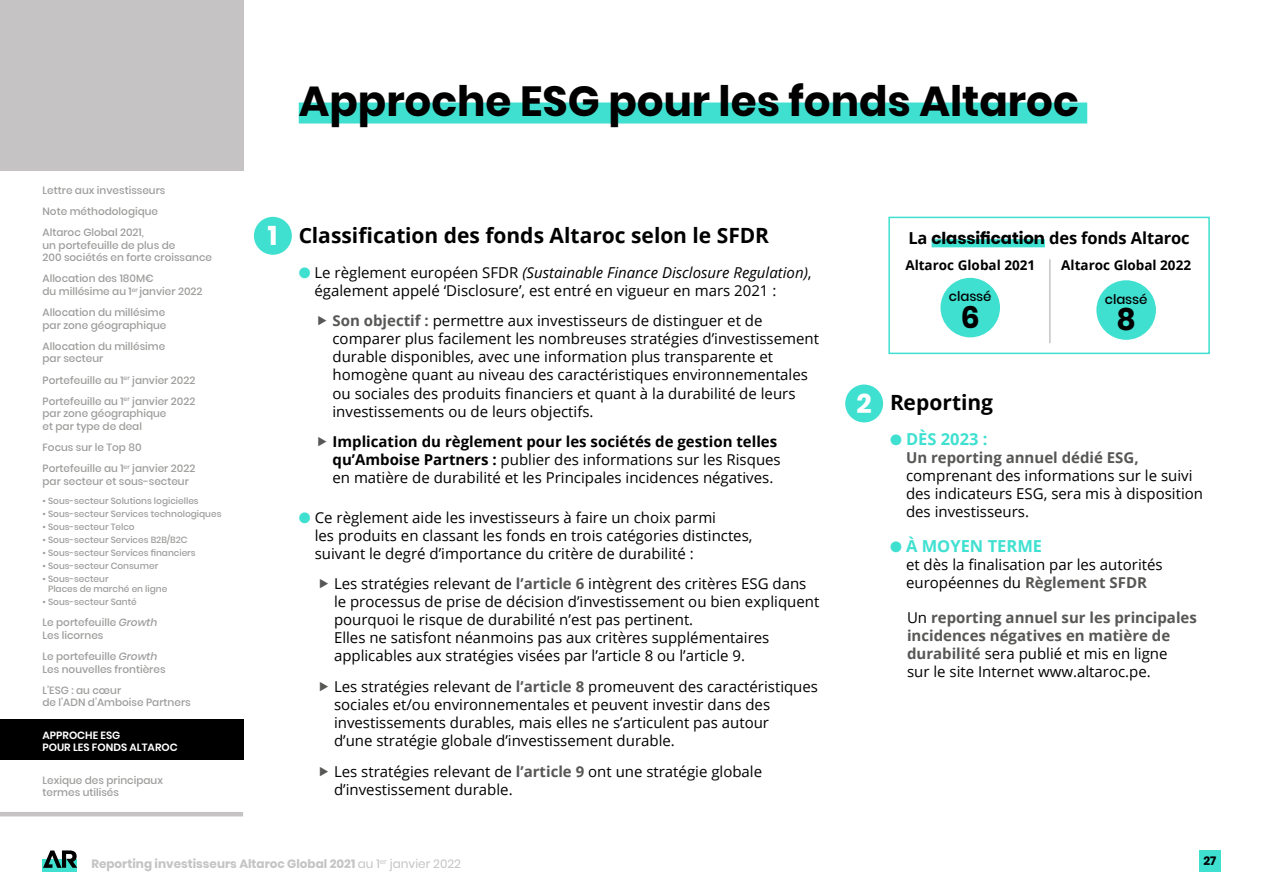
<style>
.page{position:relative;width:1263px;height:893px;background:#fff}
.page>*{position:absolute;margin:0;border:0;box-sizing:border-box;transform-origin:0 0}
.T1{font:700 42px "Poppins";color:#000}
.t1{font:700 30.15px "Poppins";color:#000}
.t2{font:700 30px "Poppins";color:#000}
.t3{font:700 27px "Poppins";color:#fff}
.t4{font:700 21px "Open Sans";color:#000}
.t5{font:700 16.5px "Open Sans";letter-spacing:-.01em;color:#000}
.t6{font:700 16.5px "Open Sans";color:#40e0d1}
.t7{font:15px/18px "Open Sans";color:#000}
.t8{font:700 15px/18px "Open Sans";color:#575756}
.t9{font:700 13.5px "Open Sans";color:#000}
.t10{font:500 13.35px "Poppins";letter-spacing:-.005em;color:#000}
.t11{font:700 12px "Poppins";color:#c5c3c4}
.t12{font:700 12px "Poppins";color:#000}
.SOMMAIRE{font:500 10.5px/12.6px "Poppins";color:#9d9d9c}
.t13{font:600 10.5px/12.6px "Poppins";color:#fff}
.SOMMAIRE_Focus{font:500 9px/10.8px "Poppins";color:#9d9d9c}
.s1{font-style:italic}
.s2{color:#40e0d1}
.s3{font-weight:700;color:#575756}
.s4{font-weight:700}
.s5{font-family:"Poppins"}
.s6{font-weight:400;color:#000}
.s7{font-weight:400}
</style>
<div class="page">
<div style="left:1199px;top:850px;width:21px;height:22px;background:#40e0d1"></div>
<div style="left:43px;top:859px;width:34px;height:13px;background:#40e0d1"></div>
<svg style="left:43px;top:850px;width:34px;height:18px"></svg>
<div style="left:0;top:0;width:243px;height:170px;background:#c5c3c4"></div>
<hr style="left:0;top:812px;width:243px;height:4px;background:#c5c3c4">
<div style="left:299px;top:103px;width:788px;height:21px;background:#40e0d1"></div>
<div style="left:931px;top:239px;width:114px;height:8px;background:#40e0d1"></div>
<div style="left:888px;top:217px;width:322px;height:137px;border:2px solid #40e0d1"></div>
<hr style="left:1049px;top:259px;width:1px;height:84px;background:#c5c3c4">
<div style="left:940px;top:278px;width:60px;height:59px;background:#40e0d1;border-radius:50%"></div>
<div style="left:1096px;top:280px;width:60px;height:60px;background:#40e0d1;border-radius:50%"></div>
<div style="left:254px;top:217px;width:38px;height:38px;background:#40e0d1;border-radius:50%"></div>
<div style="left:845px;top:384px;width:38px;height:38px;background:#40e0d1;border-radius:50%"></div>
<div style="left:0;top:719px;width:243px;height:41px;background:#000"></div>
<p class="SOMMAIRE" style="left:43px;top:184px;width:124px">Lettre aux investisseurs</p>
<p class="SOMMAIRE" style="left:43px;top:205px;width:117px">Note méthodologique</p>
<p class="SOMMAIRE" style="left:43px;top:226px;width:171px">Altaroc Global 2021,<br>un portefeuille de plus de<br>200 sociétés en forte croissance</p>
<p class="SOMMAIRE" style="left:43px;top:272px;width:161px">Allocation des 180M€<br>du millésime au 1<sup>er</sup> janvier 2022</p>
<p class="SOMMAIRE" style="left:43px;top:306px;width:125px">Allocation du millésime par zone géographique</p>
<p class="SOMMAIRE" style="left:43px;top:340px;width:124px">Allocation du millésime par secteur</p>
<p class="SOMMAIRE" style="left:43px;top:374px;width:154px">Portefeuille au 1<sup>er</sup> janvier 2022</p>
<p class="SOMMAIRE" style="left:43px;top:395px;width:154px">Portefeuille au 1<sup>er</sup> janvier 2022 par zone géographique<br>et par type de deal</p>
<p class="SOMMAIRE" style="left:43px;top:441px;width:101px">Focus sur le Top 80</p>
<p class="SOMMAIRE" style="left:43px;top:462px;width:154px">Portefeuille au 1<sup>er</sup> janvier 2022 par secteur et sous-secteur</p>
<p class="SOMMAIRE_Focus" style="left:43px;top:495px;width:158px">• Sous-secteur Solutions logicielles</p>
<p class="SOMMAIRE_Focus" style="left:43px;top:508px;width:180px">• Sous-secteur Services technologiques</p>
<p class="SOMMAIRE_Focus" style="left:43px;top:521px;width:94px">• Sous-secteur Telco</p>
<p class="SOMMAIRE_Focus" style="left:43px;top:534px;width:147px">• Sous-secteur Services B2B/B2C</p>
<p class="SOMMAIRE_Focus" style="left:43px;top:547px;width:155px">• Sous-secteur Services financiers</p>
<p class="SOMMAIRE_Focus" style="left:43px;top:560px;width:117px">• Sous-secteur Consumer</p>
<p class="SOMMAIRE_Focus" style="left:48px;top:573px;width:121px;text-indent:-6px">• Sous-secteur<br>Places de marché en ligne</p>
<p class="SOMMAIRE_Focus" style="left:43px;top:597px;width:96px">• Sous-secteur Santé</p>
<p class="SOMMAIRE" style="left:43px;top:616px;width:116px">Le portefeuille <span class="s1">Growth<br></span>Les licornes</p>
<p class="SOMMAIRE" style="left:43px;top:650px;width:125px">Le portefeuille <span class="s1">Growth<br></span>Les nouvelles frontières</p>
<p class="SOMMAIRE" style="left:43px;top:684px;width:150px">L’ESG : au cœur<br>de l’ADN d’Amboise Partners</p>
<p class="t13" style="left:43px;top:729px;width:137px">APPROCHE ESG<br>POUR LES FONDS ALTAROC</p>
<p class="SOMMAIRE" style="left:43px;top:774px;width:122px">Lexique des principaux termes utilisés</p>
<p class="T1" style="left:299px;top:77px;width:782px">Approche ESG pour les fonds Altaroc</p>
<p class="t3" style="left:268px;top:220px;width:11px">1</p>
<p class="t4" style="left:299px;top:220px;width:472px">Classification des fonds Altaroc selon le SFDR</p>
<p class="t7" style="left:314px;top:263px;width:499px;text-indent:-16px"><span class="s2">●</span> Le règlement européen SFDR <span class="s1">(Sustainable Finance Disclosure Regulation)</span>, également appelé ‘Disclosure’, est entré en vigueur en mars 2021 :</p>
<p class="t7" style="left:332px;top:312px;width:488px"><span class="s3">Son objectif :</span> permettre aux investisseurs de distinguer et de comparer plus facilement les nombreuses stratégies d’investissement durable disponibles, avec une information plus transparente et homogène quant au niveau des caractéristiques environnementales ou sociales des produits financiers et quant à la durabilité de leurs investissements ou de leurs objectifs.</p>
<p class="t7" style="left:332px;top:432px;width:450px"><span class="s4">Implication du règlement pour les sociétés de gestion telles qu’Amboise Partners :</span> publier des informations sur les Risques en matière de durabilité et les Principales incidences négatives.</p>
<p class="t7" style="left:315px;top:508px;width:439px;text-indent:-16px"><span class="s2">●</span> Ce règlement aide les investisseurs à faire un choix parmi<br>les produits en classant les fonds en trois catégories distinctes, suivant le degré d’importance du critère de durabilité :</p>
<p class="t7" style="left:334px;top:574px;width:487px">Les stratégies relevant de <span class="s3">l’article 6</span> intègrent des critères ESG dans le processus de prise de décision d’investissement ou bien expliquent pourquoi le risque de durabilité n’est pas pertinent.<br>Elles ne satisfont néanmoins pas aux critères supplémentaires applicables aux stratégies visées par l’article 8 ou l’article 9.</p>
<p class="t7" style="left:334px;top:677px;width:486px">Les stratégies relevant de <span class="s3">l’article 8</span> promeuvent des caractéristiques sociales et/ou environnementales et peuvent investir dans des investissements durables, mais elles ne s’articulent pas autour<br>d’une stratégie globale d’investissement durable.</p>
<p class="t7" style="left:334px;top:762px;width:430px">Les stratégies relevant de <span class="s3">l’article 9</span> ont une stratégie globale d’investissement durable.</p>
<p class="t5" style="left:908px;top:226px;width:283px">La <span class="s5">classification</span> des fonds Altaroc</p>
<p class="t9" style="left:905px;top:255px;width:131px">Altaroc Global 2021</p>
<p class="t9" style="left:1061px;top:255px;width:131px">Altaroc Global 2022</p>
<p class="t10" style="left:949px;top:289px;width:44px">classé</p>
<p class="t1" style="left:961px;top:300px;width:20px">6</p>
<p class="t10" style="left:1105px;top:291px;width:44px">classé</p>
<p class="t2" style="left:1116px;top:303px;width:21px">8</p>
<p class="t3" style="left:856px;top:388px;width:17px">2</p>
<p class="t4" style="left:890px;top:387px;width:105px">Reporting</p>
<p class="t6" style="left:890px;top:427px;width:99px">● DÈS 2023 :</p>
<p class="t7" style="left:906px;top:448px;width:298px"><span class="s3">Un reporting annuel dédié ESG, </span>comprenant des informations sur le suivi des indicateurs ESG, sera mis à disposition des investisseurs.</p>
<p class="t6" style="left:890px;top:534px;width:154px">● À MOYEN TERME</p>
<p class="t7" style="left:906px;top:555px;width:258px">et dès la finalisation par les autorités européennes du <span class="s3">Règlement SFDR</span></p>
<p class="t8" style="left:907px;top:608px;width:291px"><span class="s6">Un</span> reporting annuel sur les principales incidences négatives en matière de durabilité <span class="s6">sera publié et mis en ligne<br>sur le site Internet www.altaroc.pe.</span></p>
<p class="t11" style="left:91px;top:857px;width:371px">Reporting investisseurs Altaroc Global 2021 <span class="s7">au 1</span><sup>er</sup> <span class="s7">janvier 2022</span></p>
<p class="t12" style="left:1203px;top:853px;width:14px">27</p>
</div>
